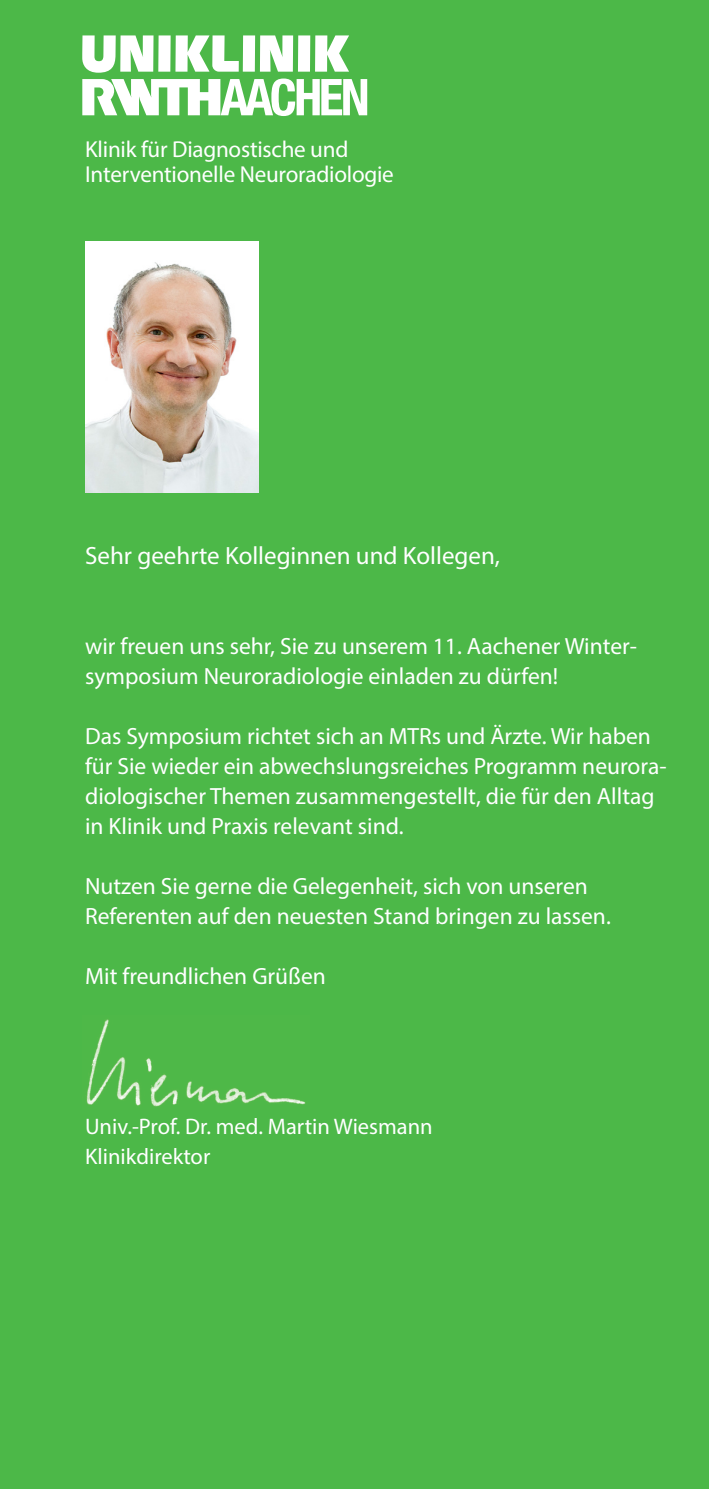
<style>
.page{position:relative;width:709px;height:1489px;background:#fff}
.page>*{position:absolute;margin:0;border:0;box-sizing:border-box;transform-origin:0 0}
._03e_Textsatz_-_Fließtext{font:25px "Myriad Pro";color:#fff}
._03e_Textsatz_-_Fließtext-2{font:23.5px/30px "Myriad Pro";color:#fff}
._01c_Cover_-_Unterzeile_Logo{font:23px "Myriad Pro";letter-spacing:-.01em;color:#fff}
._03e_Textsatz_-_Fließtext-3{font:22.5px "Myriad Pro";color:#fff}
</style>
<div class="page">
<div style="left:0;top:0;width:709px;height:1488px;background:#4cb848"></div>
<img style="left:86px;top:1019px;width:220px;height:88px">
<img style="left:85px;top:241px;width:173px;height:252px">
<svg style="left:82px;top:35px;width:285px;height:81px"></svg>
<p class="_01c_Cover_-_Unterzeile_Logo" style="left:85px;top:135px;width:265px">Klinik für Diagnostische und</p>
<p class="_01c_Cover_-_Unterzeile_Logo" style="left:85px;top:160px;width:310px">Interventionelle Neuroradiologie</p>
<p class="_03e_Textsatz_-_Fließtext" style="left:85px;top:540px;width:416px">Sehr geehrte Kolleginnen und Kollegen,</p>
<p class="_03e_Textsatz_-_Fließtext-2" style="left:85px;top:630px;width:553px">wir freuen uns sehr, Sie zu unserem 11. Aachener Winter&shy;symposium Neuroradiologie einladen zu dürfen!</p>
<p class="_03e_Textsatz_-_Fließtext-2" style="left:85px;top:720px;width:583px">Das Symposium richtet sich an MTRs und Ärzte. Wir haben für Sie wieder ein abwechslungsreiches Programm neurora&shy;diologischer Themen zusammengestellt, die für den Alltag in Klinik und Praxis relevant sind.</p>
<p class="_03e_Textsatz_-_Fließtext-2" style="left:85px;top:870px;width:527px">Nutzen Sie gerne die Gelegenheit, sich von unseren<br>Referenten auf den neuesten Stand bringen zu lassen.</p>
<p class="_03e_Textsatz_-_Fließtext-2" style="left:85px;top:960px;width:242px">Mit freundlichen Grüßen</p>
<p class="_03e_Textsatz_-_Fließtext-3" style="left:85px;top:1112px;width:349px">Univ.-Prof. Dr. med. Martin Wiesmann</p>
<p class="_03e_Textsatz_-_Fließtext-3" style="left:85px;top:1142px;width:127px">Klinikdirektor</p>
</div>
